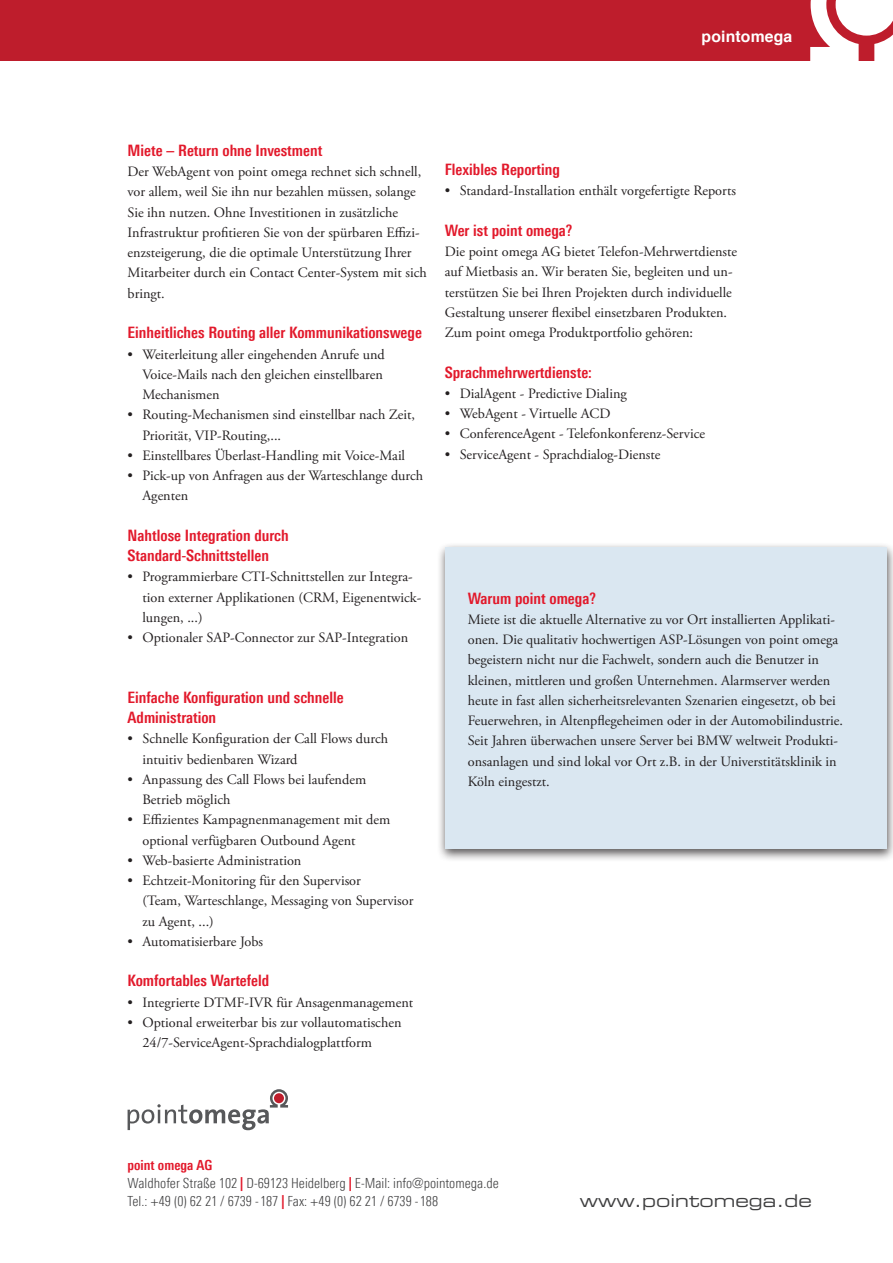
<style>
.page{position:relative;width:893px;height:1263px;background:#fff}
.page>*{position:absolute;margin:0;border:0;box-sizing:border-box;transform-origin:0 0}
.t1{font:17.55px "Eurostile LT Std Ex 2";color:#3e3e3f}
.Fließtext{font:700 15.75px/20.2px "Linotype Univers 620 Cn";color:#e2192b}
.t2{font:700 15.75px "Helvetica";letter-spacing:.01em;color:#fff}
.Fließtext-2{font:14.25px/20.2px "Adobe Garamond Pro";color:#231f20}
.t3{font:300 13.95px "Linotype Univers 320 Cn";color:#3e3e3f}
.t4{font:700 13.95px "Linotype Univers 620 Cn";color:#e2192b}
.s1{font-family:"Linotype Univers 620 Cn";font-weight:700;color:#e2192b}
</style>
<div class="page">
<div style="left:437px;top:542px;width:456px;height:320px;background:#231f20;opacity:.75"></div>
<div style="left:445px;top:547px;width:442px;height:302px;background:#dae7f1"></div>
<div style="left:0;top:0;width:893px;height:61px;background:#be1d2c"></div>
<svg style="left:810px;top:0;width:83px;height:61px"></svg>
<svg style="left:128px;top:1089px;width:160px;height:41px"></svg>
<div style="left:274px;top:1093px;width:10px;height:10px;background:#be1d2c;border-radius:50%"></div>
<p class="t2" style="left:702px;top:23px;width:92px">pointomega</p>
<p class="Fließtext" style="left:128px;top:140px;width:196px">Miete – Return ohne Investment</p>
<p class="Fließtext-2" style="left:128px;top:162px;width:301px">Der WebAgent von point omega rechnet sich schnell, vor allem, weil Sie ihn nur bezahlen müssen, solange Sie ihn nutzen. Ohne Investitionen in zusätzliche Infrastruktur profitieren Sie von der spürbaren Effizi&shy;enzsteigerung, die die optimale Unterstützung Ihrer Mitarbeiter durch ein Contact Center-System mit sich bringt.</p>
<p class="Fließtext" style="left:128px;top:322px;width:296px">Einheitliches Routing aller Kommunikationswege</p>
<p class="Fließtext-2" style="left:142px;top:344px;width:244px;text-indent:-15px">• Weiterleitung aller eingehenden Anrufe und<br>Voice-Mails nach den gleichen einstellbaren<br>Mechanismen</p>
<p class="Fließtext-2" style="left:142px;top:405px;width:274px;text-indent:-15px">• Routing-Mechanismen sind einstellbar nach Zeit,<br>Priorität, VIP-Routing,...</p>
<p class="Fließtext-2" style="left:128px;top:446px;width:279px">• Einstellbares Überlast-Handling mit Voice-Mail</p>
<p class="Fließtext-2" style="left:142px;top:466px;width:282px;text-indent:-15px">• Pick-up von Anfragen aus der Warteschlange durch<br>Agenten</p>
<p class="Fließtext" style="left:128px;top:525px;width:163px">Nahtlose Integration durch<br>Standard-Schnittstellen</p>
<p class="Fließtext-2" style="left:142px;top:567px;width:280px;text-indent:-15px">• Programmierbare CTI-Schnittstellen zur Integra&shy;tion externer Applikationen (CRM, Eigenentwick&shy;lungen, ...)</p>
<p class="Fließtext-2" style="left:128px;top:628px;width:282px">• Optionaler SAP-Connector zur SAP-Integration</p>
<p class="Fließtext" style="left:128px;top:687px;width:218px">Einfache Konfiguration und schnelle<br>Administration</p>
<p class="Fließtext-2" style="left:128px;top:729px;width:262px">• Schnelle Konfiguration der Call Flows durch</p>
<p class="Fließtext-2" style="left:142px;top:749px;width:157px">intuitiv bedienbaren Wizard</p>
<p class="Fließtext-2" style="left:128px;top:770px;width:240px">• Anpassung des Call Flows bei laufendem</p>
<p class="Fließtext-2" style="left:142px;top:790px;width:89px">Betrieb möglich</p>
<p class="Fließtext-2" style="left:128px;top:810px;width:264px">• Effizientes Kampagnenmanagement mit dem</p>
<p class="Fließtext-2" style="left:142px;top:830px;width:215px">optional verfügbaren Outbound Agent</p>
<p class="Fließtext-2" style="left:128px;top:851px;width:175px">• Web-basierte Administration</p>
<p class="Fließtext-2" style="left:128px;top:871px;width:235px">• Echtzeit-Monitoring für den Supervisor</p>
<p class="Fließtext-2" style="left:142px;top:891px;width:273px">(Team, Warteschlange, Messaging von Supervisor zu Agent, ...)</p>
<p class="Fließtext-2" style="left:128px;top:932px;width:137px">• Automatisierbare Jobs</p>
<p class="Fließtext" style="left:128px;top:970px;width:143px">Komfortables Wartefeld</p>
<p class="Fließtext-2" style="left:128px;top:992px;width:287px">• Integrierte DTMF-IVR für Ansagenmanagement</p>
<p class="Fließtext-2" style="left:142px;top:1013px;width:261px;text-indent:-15px">• Optional erweiterbar bis zur vollautomatischen<br>24/7-ServiceAgent-Sprachdialogplattform</p>
<p class="Fließtext" style="left:445px;top:159px;width:117px">Flexibles Reporting</p>
<p class="Fließtext-2" style="left:445px;top:181px;width:293px">• Standard-Installation enthält vorgefertigte Reports</p>
<p class="Fließtext" style="left:445px;top:220px;width:129px">Wer ist point omega?</p>
<p class="Fließtext-2" style="left:445px;top:242px;width:294px">Die point omega AG bietet Telefon-Mehrwertdienste auf Mietbasis an. Wir beraten Sie, begleiten und un&shy;terstützen Sie bei Ihren Projekten durch individuelle Gestaltung unserer flexibel einsetzbaren Produkten.<br>Zum point omega Produktportfolio gehören:</p>
<p class="Fließtext" style="left:445px;top:362px;width:149px">Sprachmehrwertdienste:</p>
<p class="Fließtext-2" style="left:445px;top:384px;width:184px">• DialAgent - Predictive Dialing</p>
<p class="Fließtext-2" style="left:445px;top:404px;width:167px">• WebAgent - Virtuelle ACD</p>
<p class="Fließtext-2" style="left:445px;top:424px;width:262px">• ConferenceAgent - Telefonkonferenz-Service</p>
<p class="Fließtext-2" style="left:445px;top:445px;width:217px">• ServiceAgent - Sprachdialog-Dienste</p>
<p class="Fließtext" style="left:468px;top:588px;width:130px">Warum point omega?</p>
<p class="Fließtext-2" style="left:468px;top:610px;width:377px">Miete ist die aktuelle Alternative zu vor Ort installierten Applikati&shy;onen. Die qualitativ hochwertigen ASP-Lösungen von point omega begeistern nicht nur die Fachwelt, sondern auch die Benutzer in kleinen, mittleren und großen Unternehmen. Alarmserver werden heute in fast allen sicherheitsrelevanten Szenarien eingesetzt, ob bei Feuerwehren, in Altenpflegeheimen oder in der Automobilindustrie.<br>Seit Jahren überwachen unsere Server bei BMW weltweit Produkti&shy;onsanlagen und sind lokal vor Ort z.B. in der Universtitätsklinik in Köln eingestzt.</p>
<p class="t4" style="left:128px;top:1156px;width:86px">point omega AG</p>
<p class="t3" style="left:128px;top:1175px;width:373px">Waldhofer Straße 102 <span class="s1">|</span> D-69123 Heidelberg <span class="s1">|</span> E-Mail: info@pointomega.de</p>
<p class="t3" style="left:128px;top:1193px;width:312px">Tel.: +49 (0) 62 21 / 6739 - 187 <span class="s1">|</span> Fax: +49 (0) 62 21 / 6739 - 188</p>
<p class="t1" style="left:580px;top:1189px;width:234px">www.pointomega.de</p>
</div>
